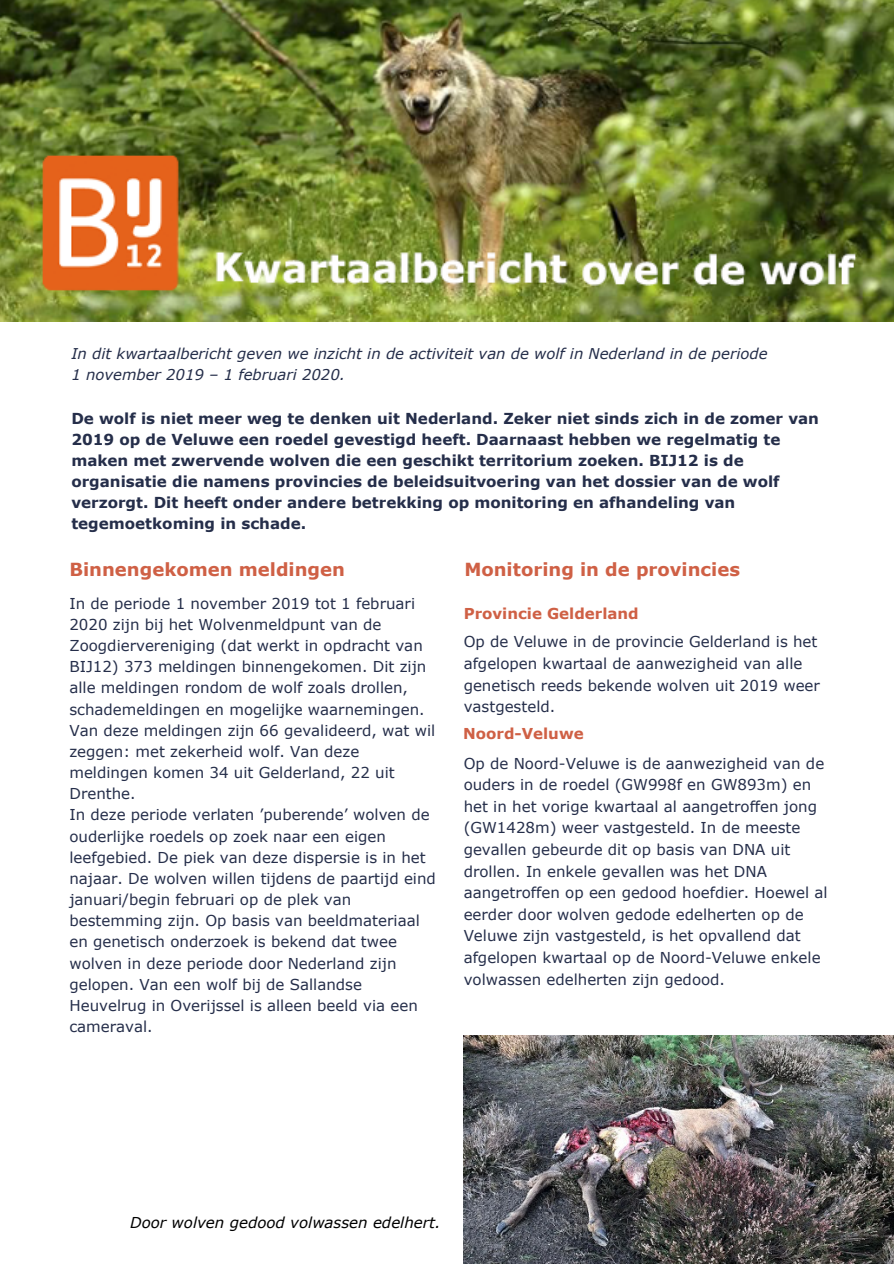
<style>
.page{position:relative;width:894px;height:1264px;background:#fff}
.page>*{position:absolute;margin:0;border:0;box-sizing:border-box;transform-origin:0 0}
.t1{font:700 18px "Verdana";color:#cf6045}
.t2{font:700 15.15px/20.9px "Verdana";color:#252e4a}
.t3{font:15px/21.1px "Verdana";color:#252e4a}
.t4{font:italic 15px "Verdana";color:#000}
.t5{font:700 15px "Verdana";color:#cf6045}
.t6{font:italic 14.85px/20.5px "Verdana";color:#252e4a}
</style>
<div class="page">
<img style="left:463px;top:1035px;width:430px;height:228px">
<img style="left:0;top:0;width:893px;height:321px">
<p class="t6" style="left:71px;top:343px;width:697px">In dit kwartaalbericht geven we inzicht in de activiteit van de wolf in Nederland in de periode<br>1 november 2019 – 1 februari 2020.</p>
<p class="t2" style="left:71px;top:408px;width:749px">De wolf is niet meer weg te denken uit Nederland. Zeker niet sinds zich in de zomer van 2019 op de Veluwe een roedel gevestigd heeft. Daarnaast hebben we regelmatig te maken met zwervende wolven die een geschikt territorium zoeken. BIJ12 is de organisatie die namens provincies de beleidsuitvoering van het dossier van de wolf verzorgt. Dit heeft onder andere betrekking op monitoring en afhandeling van tegemoetkoming in schade.</p>
<p class="t1" style="left:69px;top:557px;width:277px">Binnengekomen meldingen</p>
<p class="t1" style="left:464px;top:557px;width:277px">Monitoring in de provincies</p>
<p class="t5" style="left:463px;top:604px;width:176px">Provincie Gelderland</p>
<p class="t3" style="left:463px;top:630px;width:357px;line-height:21.8px">Op de Veluwe in de provincie Gelderland is het afgelopen kwartaal de aanwezigheid van alle genetisch reeds bekende wolven uit 2019 weer vastgesteld.</p>
<p class="t5" style="left:463px;top:724px;width:122px">Noord-Veluwe</p>
<p class="t3" style="left:69px;top:592px;width:368px">In de periode 1 november 2019 tot 1 februari 2020 zijn bij het Wolvenmeldpunt van de Zoogdiervereniging (dat werkt in opdracht van BIJ12) 373 meldingen binnengekomen. Dit zijn alle meldingen rondom de wolf zoals drollen, schademeldingen en mogelijke waarnemingen.<br>Van deze meldingen zijn 66 gevalideerd, wat wil zeggen: met zekerheid wolf. Van deze meldingen komen 34 uit Gelderland, 22 uit Drenthe.<br>In deze periode verlaten ’puberende’ wolven de ouderlijke roedels op zoek naar een eigen leefgebied. De piek van deze dispersie is in het najaar. De wolven willen tijdens de paartijd eind januari/begin februari op de plek van bestemming zijn. Op basis van beeldmateriaal en genetisch onderzoek is bekend dat twee wolven in deze periode door Nederland zijn gelopen. Van een wolf bij de Sallandse Heuvelrug in Overijssel is alleen beeld via een cameraval.</p>
<p class="t3" style="left:463px;top:751px;width:365px;line-height:21.6px">Op de Noord-Veluwe is de aanwezigheid van de ouders in de roedel (GW998f en GW893m) en het in het vorige kwartaal al aangetroffen jong (GW1428m) weer vastgesteld. In de meeste gevallen gebeurde dit op basis van DNA uit drollen. In enkele gevallen was het DNA aangetroffen op een gedood hoefdier. Hoewel al eerder door wolven gedode edelherten op de Veluwe zijn vastgesteld, is het opvallend dat afgelopen kwartaal op de Noord-Veluwe enkele volwassen edelherten zijn gedood.</p>
<p class="t4" style="left:130px;top:1212px;width:312px">Door wolven gedood volwassen edelhert.</p>
</div>
